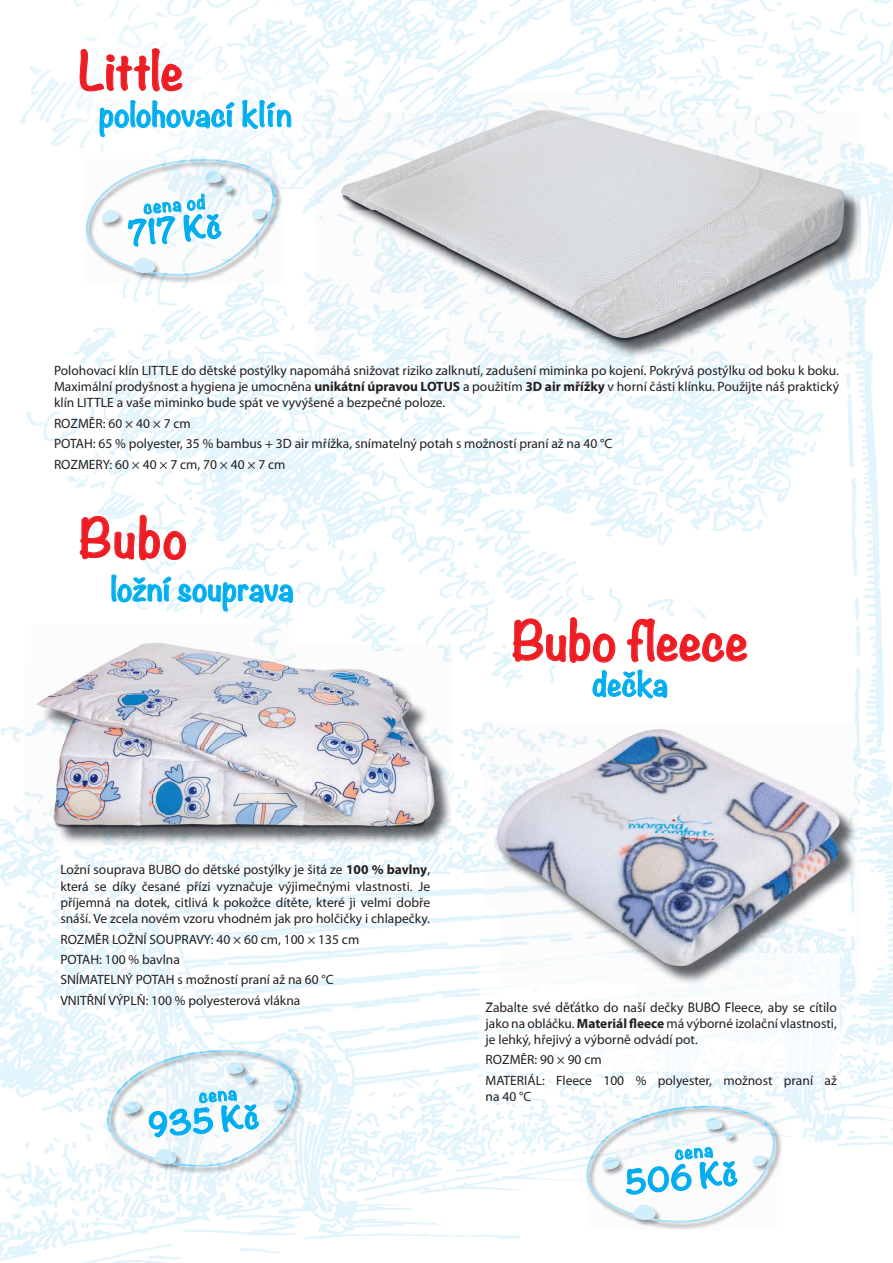
<style>
.page{position:relative;width:893px;height:1263px;background:#fff}
.page>*{position:absolute;margin:0;border:0;box-sizing:border-box;transform-origin:0 0}
.t1{font:700 48px "Noteworthy";color:#ee1d23}
.t2{font:700 30px "Noteworthy";color:#00aeef}
.t3{font:700 28.8px "Noteworthy";color:#00aeef}
.t4{font:700 17.25px "Noteworthy";color:#00aeef}
.t5{font:13.5px/16.2px "Myriad Pro";color:#231f20;text-align:justify}
.s1{font-weight:700}
</style>
<div class="page">
<img style="left:0;top:412px;width:52px;height:849px">
<img style="left:353px;top:0;width:540px;height:96px">
<img style="left:841px;top:112px;width:52px;height:1034px">
<img style="left:52px;top:327px;width:52px;height:212px">
<img style="left:263px;top:198px;width:52px;height:427px">
<img style="left:104px;top:283px;width:159px;height:336px">
<img style="left:315px;top:361px;width:473px;height:270px">
<img style="left:788px;top:361px;width:51px;height:131px">
<img style="left:447px;top:631px;width:109px;height:105px">
<img style="left:421px;top:736px;width:104px;height:503px">
<img style="left:52px;top:846px;width:369px;height:206px">
<img style="left:789px;top:1003px;width:52px;height:143px">
<img style="left:52px;top:1052px;width:105px;height:211px">
<img style="left:263px;top:1052px;width:158px;height:202px">
<img style="left:525px;top:1072px;width:105px;height:110px">
<img style="left:630px;top:1071px;width:159px;height:34px">
<img style="left:157px;top:1174px;width:106px;height:89px">
<img style="left:40px;top:646px;width:413px;height:200px">
<img style="left:139px;top:625px;width:308px;height:21px">
<img style="left:25px;top:625px;width:27px;height:44px">
<img style="left:25px;top:669px;width:15px;height:174px">
<img style="left:40px;top:646px;width:407px;height:197px">
<img style="left:353px;top:113px;width:510px;height:246px">
<img style="left:353px;top:95px;width:507px;height:18px">
<img style="left:314px;top:198px;width:50px;height:163px">
<img style="left:385px;top:359px;width:475px;height:2px">
<img style="left:586px;top:1105px;width:196px;height:124px">
<img style="left:586px;top:1106px;width:190px;height:117px">
<img style="left:600px;top:1157px;width:20px;height:12px">
<svg style="left:723px;top:1132px;width:11px;height:6px"></svg>
<img style="left:752px;top:1155px;width:14px;height:11px">
<img style="left:704px;top:1118px;width:20px;height:11px">
<img style="left:634px;top:1204px;width:24px;height:15px">
<img style="left:107px;top:1049px;width:196px;height:125px">
<img style="left:107px;top:1050px;width:190px;height:117px">
<img style="left:121px;top:1101px;width:20px;height:12px">
<svg style="left:244px;top:1076px;width:11px;height:6px"></svg>
<img style="left:273px;top:1099px;width:14px;height:11px">
<img style="left:225px;top:1062px;width:20px;height:11px">
<img style="left:155px;top:1148px;width:24px;height:16px">
<img style="left:125px;top:198px;width:157px;height:85px">
<img style="left:85px;top:198px;width:190px;height:78px">
<img style="left:100px;top:210px;width:19px;height:13px">
<img style="left:252px;top:208px;width:14px;height:11px">
<img style="left:133px;top:258px;width:24px;height:15px">
<img style="left:20px;top:0;width:333px;height:198px">
<img style="left:314px;top:95px;width:39px;height:103px">
<img style="left:344px;top:113px;width:9px;height:85px">
<img style="left:98px;top:159px;width:177px;height:39px">
<svg style="left:223px;top:185px;width:10px;height:6px"></svg>
<img style="left:204px;top:171px;width:20px;height:11px">
<img style="left:479px;top:954px;width:361px;height:117px">
<img style="left:486px;top:1003px;width:351px;height:11px">
<img style="left:484px;top:723px;width:160px;height:46px">
<img style="left:644px;top:729px;width:32px;height:4px">
<img style="left:841px;top:723px;width:18px;height:140px">
<img style="left:484px;top:769px;width:15px;height:185px">
<img style="left:840px;top:863px;width:19px;height:140px">
<img style="left:484px;top:954px;width:152px;height:49px">
<img style="left:636px;top:984px;width:204px;height:19px">
<img style="left:499px;top:733px;width:307px;height:221px">
<img style="left:806px;top:733px;width:51px;height:251px">
<img style="left:499px;top:954px;width:341px;height:30px">
<svg style="left:629px;top:1018px;width:7px;height:10px"></svg>
<h1 class="t1" style="left:79px;top:28px;width:107px">Little</h1>
<h2 class="t2" style="left:99px;top:88px;width:195px">polohovací klín</h2>
<p class="t4" style="left:142px;top:192px;width:64px;rotate:-5deg">cena od</p>
<h3 class="t3" style="left:127px;top:208px;width:94px;rotate:-5deg">717 Kč</h3>
<p class="t5" style="left:54px;top:362px;width:786px">Polohovací klín LITTLE do dětské postýlky napomáhá snižovat riziko zalknutí, zadušení miminka po kojení. Pokrývá postýlku od boku k boku.<br>Maximální prodyšnost a hygiena je umocněna <span class="s1">unikátní úpravou LOTUS</span> a použitím <span class="s1">3D air mřížky</span> v horní části klínku. Použijte náš praktický klín LITTLE a vaše miminko bude spát ve vyvýšené a bezpečné poloze.</p>
<p class="t5" style="left:54px;top:413px;width:560px;line-height:20.4px;text-align:left">ROZMĚR: 60 × 40 × 7 cm<br>POTAH: 65 % polyester, 35 % bambus + 3D air mřížka, snímatelný potah s možností praní až na 40 °C<br>ROZMERY: 60 × 40 × 7 cm, 70 × 40 × 7 cm</p>
<h1 class="t1" style="left:79px;top:496px;width:111px">Bubo</h1>
<h2 class="t2" style="left:111px;top:562px;width:185px">ložní souprava</h2>
<h1 class="t1" style="left:512px;top:598px;width:239px">Bubo fleece</h1>
<h2 class="t2" style="left:592px;top:657px;width:78px">dečka</h2>
<p class="t5" style="left:60px;top:861px;width:371px">Ložní souprava BUBO do dětské postýlky je šitá ze <span class="s1">100 % bavlny</span>, která se díky česané přízi vyznačuje výjimečnými vlastnosti. Je příjemná na dotek, citlivá k pokožce dítěte, které ji velmi dobře snáší. Ve zcela novém vzoru vhodném jak pro holčičky i chlapečky.</p>
<p class="t5" style="left:60px;top:928px;width:300px;line-height:20.4px;text-align:left">ROZMĚR LOŽNÍ SOUPRAVY: 40 × 60 cm, 100 × 135 cm POTAH: 100 % bavlna<br>SNÍMATELNÝ POTAH s možností praní až na 60 °C VNITŘNÍ VÝPLŇ: 100 % polyesterová vlákna</p>
<p class="t4" style="left:198px;top:1080px;width:40px;rotate:-5deg">cena</p>
<h3 class="t3" style="left:147px;top:1100px;width:112px;rotate:-5deg">935 Kč</h3>
<p class="t5" style="left:486px;top:999px;width:353px">Zabalte své děťátko do naší dečky BUBO Fleece, aby se cítilo jako na obláčku. <span class="s1">Materiál eece</span> má výborné izolační vlastnosti, je lehký, hřejivý a výborně odvádí pot.</p>
<p class="t5" style="left:486px;top:1049px;width:353px;line-height:20.4px">ROZMĚR: 90 × 90 cm<br>MATERIÁL: Fleece 100 % polyester, možnost praní až</p>
<p class="t5" style="left:486px;top:1088px;width:47px">na 40 °C</p>
<p class="t4" style="left:674px;top:1137px;width:40px;rotate:-5deg">cena</p>
<h3 class="t3" style="left:623px;top:1157px;width:114px;rotate:-5deg">506 Kč</h3>
</div>
